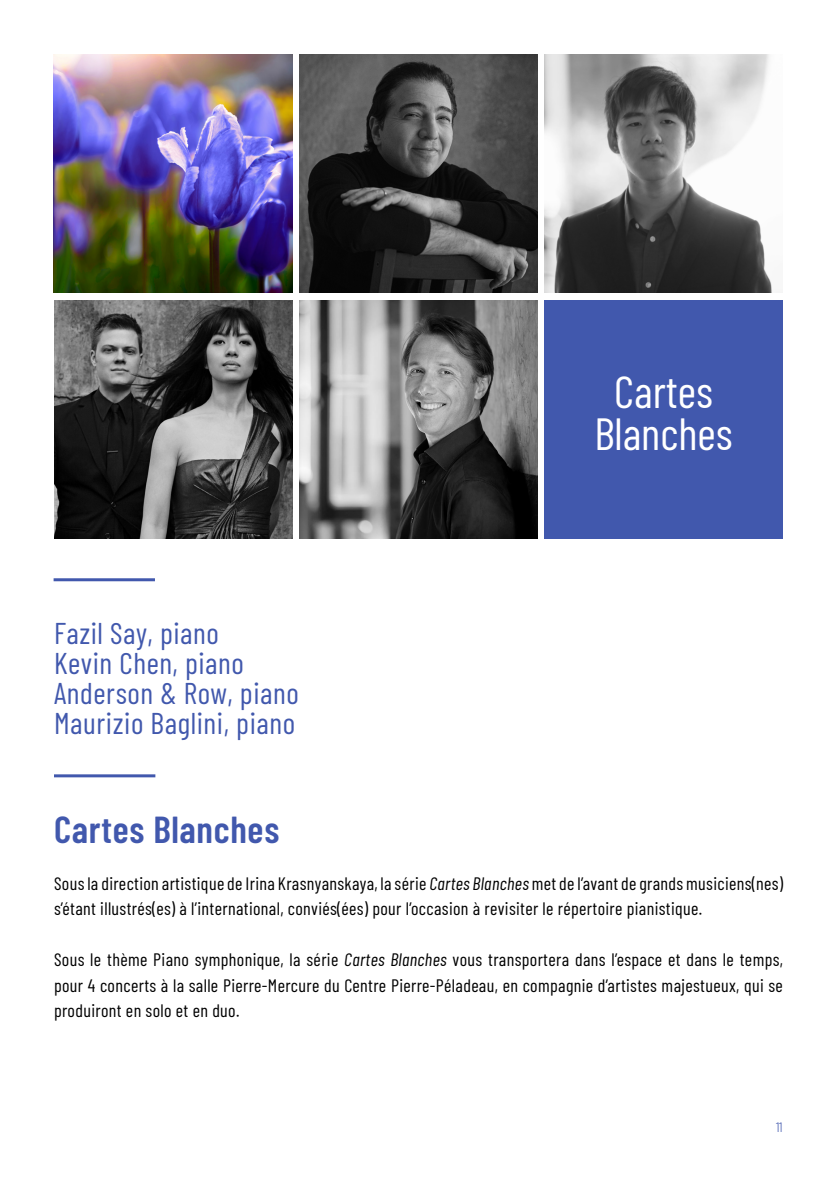
<style>
.page{position:relative;width:837px;height:1188px;background:#fff}
.page>*{position:absolute;margin:0;border:0;box-sizing:border-box;transform-origin:0 0}
.t1{font:45px/42px "Barlow Condensed";color:#fff;text-align:center}
.t2{font:600 37.5px "Barlow Condensed";letter-spacing:.02em;color:#4158ad}
.t3{font:30px/30px "Barlow Condensed";letter-spacing:.02em;color:#4158ad}
.t4{font:18px/25.5px "Barlow Condensed";letter-spacing:.02em;color:#000}
.t5{font:300 13.5px "Barlow Condensed";color:#4158ad}
.s1{font-style:italic}
</style>
<div class="page">
<img style="left:54px;top:54px;width:238px;height:238px">
<div style="left:544px;top:300px;width:239px;height:238px;background:#4158ad"></div>
<img style="left:544px;top:54px;width:229px;height:238px">
<img style="left:299px;top:54px;width:239px;height:238px">
<img style="left:54px;top:300px;width:238px;height:238px">
<img style="left:299px;top:300px;width:239px;height:238px">
<hr style="left:54px;top:578px;width:101px;height:3px;background:#4158ad">
<hr style="left:54px;top:774px;width:101px;height:3px;background:#4158ad">
<h3 class="t3" style="left:54px;top:616px;width:246px">Fazil Say, piano<br>Kevin Chen, piano<br>Anderson &amp; Row, piano<br>Maurizio Baglini, piano</h3>
<h1 class="t1" style="left:594px;top:368px;width:140px">Cartes<br>Blanches</h1>
<h2 class="t2" style="left:54px;top:803px;width:227px">Cartes Blanches</h2>
<p class="t4" style="left:54px;top:869px;width:731px">Sous la direction artistique de Irina Krasnyanskaya, la série <span class="s1">Cartes Blanches</span> met de l’avant de grands musiciens(nes) s’étant illustrés(es) à l’international, conviés(ées) pour l’occasion à revisiter le répertoire pianistique.</p>
<p class="t4" style="left:54px;top:946px;width:731px;text-align:justify">Sous le thème Piano symphonique, la série <span class="s1">Cartes Blanches</span> vous transportera dans l’espace et dans le temps, pour 4 concerts à la salle Pierre-Mercure du Centre Pierre-Péladeau, en compagnie d’artistes majestueux, qui se produiront en solo et en duo.</p>
<p class="t5" style="left:776px;top:1118px;width:8px">11</p>
</div>
